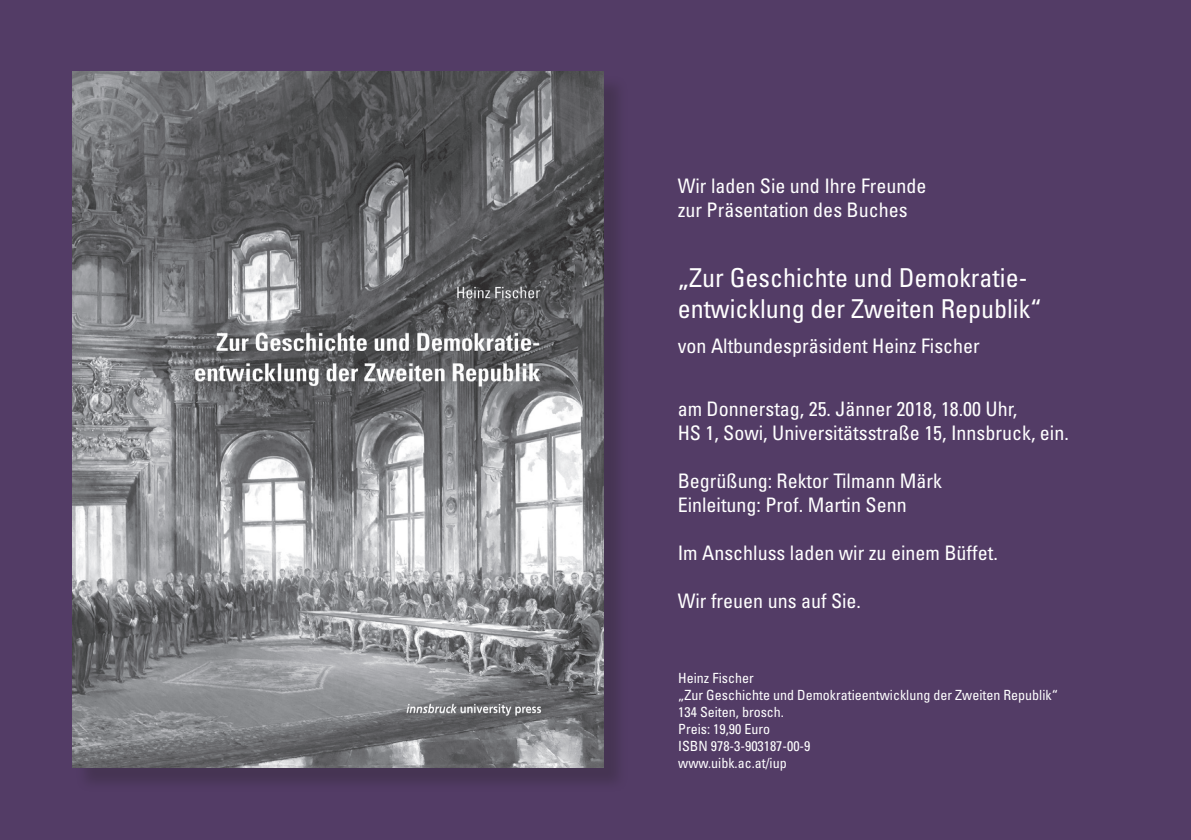
<style>
.page{position:relative;width:1191px;height:840px;background:#fff}
.page>*{position:absolute;margin:0;border:0;box-sizing:border-box;transform-origin:0 0}
.t1{font:condensed 26px "Univers";color:#fff}
.t2{font:condensed 20px "Univers";color:#fff}
.t3{font:condensed 14px "Univers";color:#fff}
</style>
<div class="page">
<div style="left:0;top:0;width:1191px;height:839px;background:#533c66"></div>
<div style="left:75px;top:74px;width:553px;height:718px;background:#4a3659"></div>
<img style="left:72px;top:71px;width:531px;height:696px">
<p class="t2" style="left:677px;top:173px;width:250px">Wir laden Sie und Ihre Freunde</p>
<p class="t2" style="left:677px;top:197px;width:231px">zur Präsentation des Buches</p>
<p class="t1" style="left:677px;top:261px;width:351px">„Zur Geschichte und Demokratie-</p>
<p class="t1" style="left:677px;top:292px;width:365px">entwicklung der Zweiten Republik“</p>
<p class="t2" style="left:677px;top:333px;width:304px">von Altbundespräsident Heinz Fischer</p>
<p class="t2" style="left:677px;top:396px;width:341px">am Donnerstag, 25. Jänner 2018, 18.00 Uhr,</p>
<p class="t2" style="left:677px;top:420px;width:392px">HS 1, Sowi, Universitätsstraße 15, Innsbruck, ein.</p>
<p class="t2" style="left:677px;top:468px;width:266px">Begrüßung: Rektor Tilmann Märk</p>
<p class="t2" style="left:677px;top:492px;width:230px">Einleitung: Prof. Martin Senn</p>
<p class="t2" style="left:677px;top:540px;width:321px">Im Anschluss laden wir zu einem Büffet.</p>
<p class="t2" style="left:677px;top:588px;width:185px">Wir freuen uns auf Sie.</p>
<p class="t3" style="left:678px;top:669px;width:77px">Heinz Fischer</p>
<p class="t3" style="left:678px;top:686px;width:381px">„Zur Geschichte und Demokratieentwicklung der Zweiten Republik“</p>
<p class="t3" style="left:678px;top:702px;width:107px">134 Seiten, brosch.</p>
<p class="t3" style="left:678px;top:719px;width:93px">Preis: 19,90 Euro</p>
<p class="t3" style="left:678px;top:736px;width:134px">ISBN 978-3-903187-00-9</p>
<p class="t3" style="left:678px;top:753px;width:110px">www.uibk.ac.at/iup</p>
</div>
